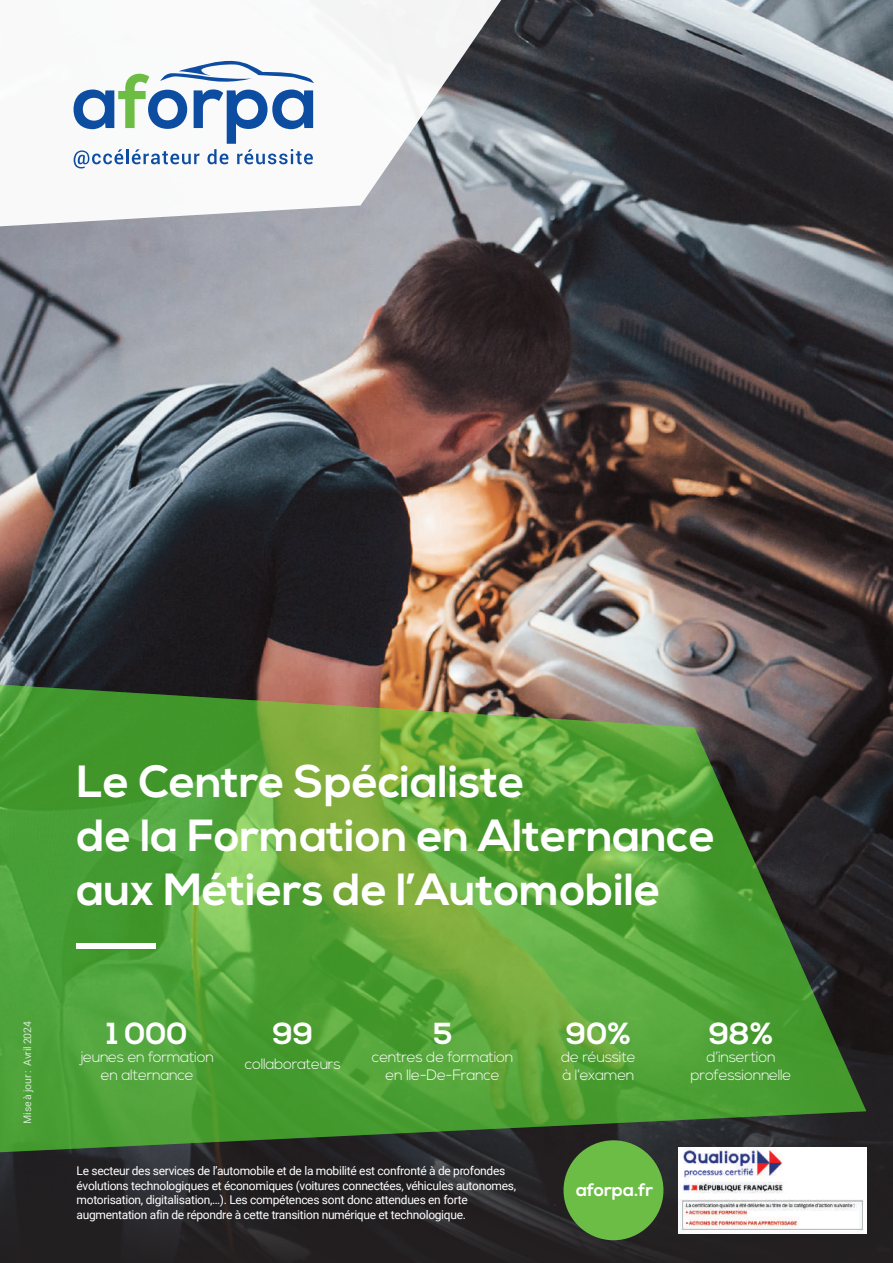
<style>
.page{position:relative;width:893px;height:1263px;background:#fff}
.page>*{position:absolute;margin:0;border:0;box-sizing:border-box;transform-origin:0 0}
.t1{font:700 45px/54px "Nexa";color:#fff}
.t2{font:700 30.45px "Nexa";color:#fff}
.t3{font:700 18px "Nexa";color:#fff}
.t4{font:300 15px/18px "Nexa";letter-spacing:-.025em;color:#fff;text-align:center}
.t5{font:12px/14.4px "Roboto";letter-spacing:-.025em;color:#fff}
.t6{font:10.5px "Roboto";letter-spacing:-.025em;color:#fff}
</style>
<div class="page">
<img style="left:0;top:0;width:893px;height:908px">
<div style="left:0;top:908px;width:893px;height:355px;background:#231f20"></div>
<svg style="left:0;top:682px;width:866px;height:472px;background:#549138"></svg>
<svg style="left:0;top:0;width:507px;height:228px"></svg>
<svg style="left:74px;top:59px;width:240px;height:109px"></svg>
<div style="left:563px;top:1140px;width:100px;height:100px;background:#6cbd45;border-radius:50%"></div>
<div style="left:77px;top:943px;width:79px;height:6px;background:#fff"></div>
<img style="left:678px;top:1147px;width:188px;height:87px">
<h1 class="t1" style="left:77px;top:756px;width:640px">Le Centre Spécialiste<br>de la Formation en Alternance aux Métiers de l’Automobile</h1>
<p class="t6" style="left:20px;top:1123px;width:104px;rotate:-90deg">Mise à jour : Avril 2024</p>
<h2 class="t2" style="left:107px;top:1016px;width:82px">1 000</h2>
<p class="t4" style="left:81px;top:1048px;width:135px">jeunes en formation en alternance</p>
<h2 class="t2" style="left:272px;top:1016px;width:43px">99</h2>
<p class="t4" style="left:245px;top:1056px;width:97px">collaborateurs</p>
<h2 class="t2" style="left:433px;top:1016px;width:21px">5</h2>
<p class="t4" style="left:372px;top:1048px;width:143px">centres de formation en Ile-De-France</p>
<p class="t5" style="left:77px;top:1163px;width:441px">Le secteur des services de l’automobile et de la mobilité est confronté à de profondes évolutions technologiques et économiques (voitures connectées, véhicules autonomes, motorisation, digitalisation,…). Les compétences sont donc attendues en forte augmentation afin de répondre à cette transition numérique et technologique.</p>
<h2 class="t2" style="left:566px;top:1016px;width:67px">90%</h2>
<p class="t4" style="left:561px;top:1048px;width:76px;text-align:left">de réussite à l’examen</p>
<h2 class="t2" style="left:709px;top:1016px;width:66px">98%</h2>
<p class="t4" style="left:691px;top:1048px;width:102px">d’insertion professionnelle</p>
<h3 class="t3" style="left:576px;top:1179px;width:79px">aforpa.fr</h3>
</div>
